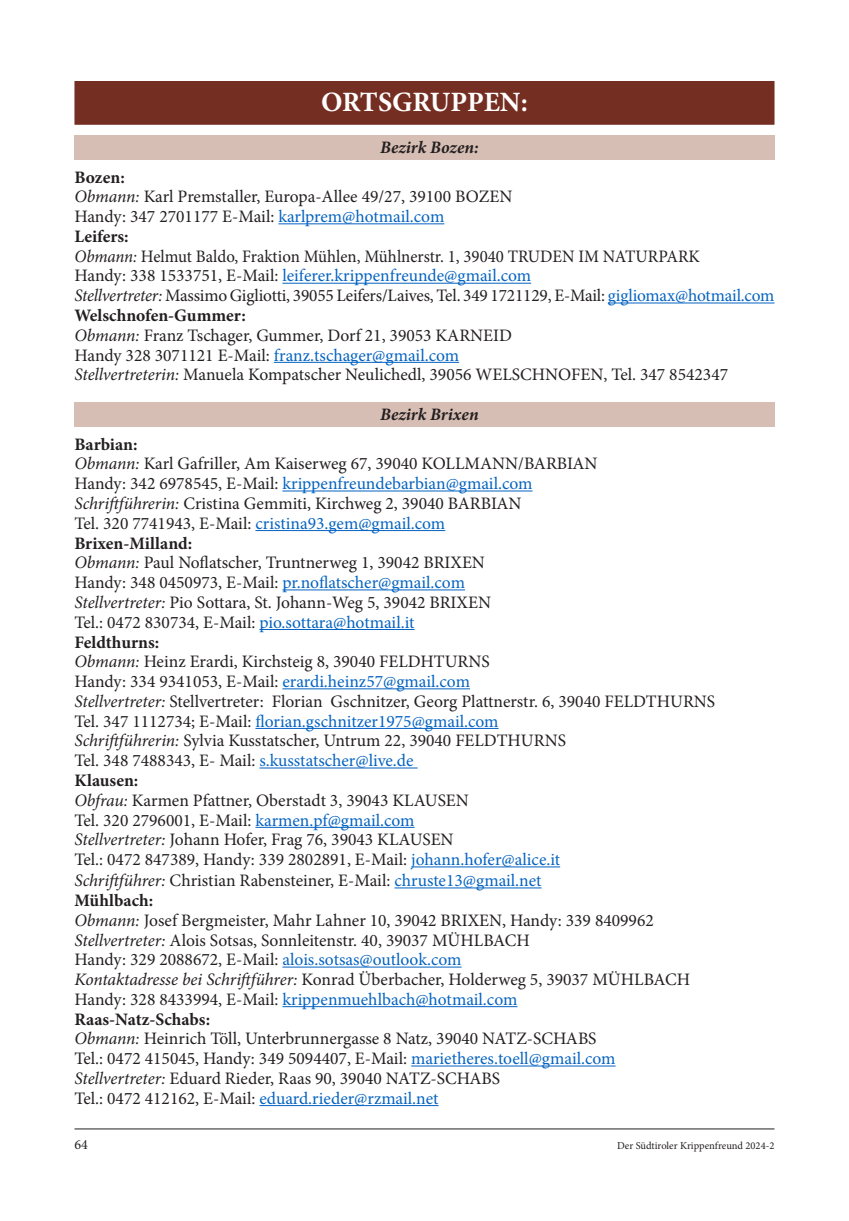
<style>
.page{position:relative;width:849px;height:1221px;background:#fff}
.page>*{position:absolute;margin:0;border:0;box-sizing:border-box;transform-origin:0 0}
.t1{font:700 28px "Minion Pro";color:#fff}
.t2{font:17.5px/19.8px "Minion Pro";color:#231f20}
.t3{font:italic 700 17.5px "Minion Pro";letter-spacing:.005em;color:#231f20}
.t4{font:14px "Minion Pro";color:#231f20}
.t5{font:10.5px "Minion Pro";color:#231f20}
.s1{font-weight:700}
.s2{font-style:italic}
.s3{color:#0563c1}
</style>
<div class="page">
<hr style="left:74px;top:1128px;width:700px;height:1px;background:#231f20">
<div style="left:74px;top:81px;width:700px;height:44px;background:#752f22"></div>
<div style="left:74px;top:135px;width:700px;height:25px;background:#d7beb4"></div>
<hr style="left:278px;top:223px;width:166px;height:1px;background:#0563c1">
<hr style="left:282px;top:283px;width:249px;height:1px;background:#0563c1">
<hr style="left:607px;top:302px;width:167px;height:1px;background:#0563c1">
<hr style="left:274px;top:362px;width:185px;height:1px;background:#0563c1">
<div style="left:74px;top:402px;width:700px;height:25px;background:#d7beb4"></div>
<hr style="left:282px;top:490px;width:250px;height:1px;background:#0563c1">
<hr style="left:255px;top:530px;width:190px;height:1px;background:#0563c1">
<hr style="left:282px;top:589px;width:183px;height:1px;background:#0563c1">
<hr style="left:259px;top:629px;width:155px;height:1px;background:#0563c1">
<hr style="left:282px;top:688px;width:188px;height:1px;background:#0563c1">
<hr style="left:255px;top:728px;width:243px;height:1px;background:#0563c1">
<hr style="left:259px;top:767px;width:158px;height:1px;background:#0563c1">
<hr style="left:255px;top:826px;width:159px;height:1px;background:#0563c1">
<hr style="left:411px;top:866px;width:149px;height:1px;background:#0563c1">
<hr style="left:394px;top:887px;width:147px;height:1px;background:#0563c1">
<hr style="left:282px;top:966px;width:179px;height:1px;background:#0563c1">
<hr style="left:282px;top:1006px;width:235px;height:1px;background:#0563c1">
<hr style="left:411px;top:1065px;width:204px;height:1px;background:#0563c1">
<hr style="left:259px;top:1105px;width:179px;height:1px;background:#0563c1">
<h1 class="t1" style="left:321px;top:82px;width:208px">ORTSGRUPPEN:</h1>
<p class="t3" style="left:380px;top:135px;width:100px">Bezirk Bozen:</p>
<p class="t2" style="left:74px;top:167px;width:701px"><span class="s1">Bozen:<br></span><span class="s2">Obmann:</span> Karl Premstaller, Europa-Allee 49/27, 39100 BOZEN<br>Handy: 347 2701177 E-Mail: <span class="s3">karlprem@hotmail.com<br></span><span class="s1">Leifers:<br></span><span class="s2">Obmann:</span> Helmut Baldo, Fraktion Mühlen, Mühlnerstr. 1, 39040 TRUDEN IM NATURPARK<br>Handy: 338 1533751, E-Mail: <span class="s3">leiferer.krippenfreunde@gmail.com<br></span><span class="s2">Stellvertreter:</span> Massimo Gigliotti, 39055 Leifers/Laives, Tel. 349 1721129, E-Mail: <span class="s3">gigliomax@hotmail.com </span><span class="s1">Welschnofen-Gummer:<br></span><span class="s2">Obmann:</span> Franz Tschager, Gummer, Dorf 21, 39053 KARNEID<br>Handy 328 3071121 E-Mail: <span class="s3">franz.tschager@gmail.com<br></span><span class="s2">Stellvertreterin:</span> Manuela Kompatscher Neulichedl, 39056 WELSCHNOFEN, Tel. 347 8542347</p>
<p class="t3" style="left:380px;top:402px;width:100px">Bezirk Brixen</p>
<p class="t2" style="left:74px;top:434px;width:642px"><span class="s1">Barbian:<br></span><span class="s2">Obmann:</span> Karl Gafriller, Am Kaiserweg 67, 39040 KOLLMANN/BARBIAN<br>Handy: 342 6978545, E-Mail: <span class="s3">krippenfreundebarbian@gmail.com<br></span><span class="s2">Schriftführerin:</span> Cristina Gemmiti, Kirchweg 2, 39040 BARBIAN<br>Tel. 320 7741943, E-Mail: <span class="s3">cristina93.gem@gmail.com<br></span><span class="s1">Brixen-Milland:<br></span><span class="s2">Obmann:</span> Paul Noflatscher, Truntnerweg 1, 39042 BRIXEN<br>Handy: 348 0450973, E-Mail: <span class="s3">pr.noflatscher@gmail.com<br></span><span class="s2">Stellvertreter:</span> Pio Sottara, St. Johann-Weg 5, 39042 BRIXEN<br>Tel.: 0472 830734, E-Mail: <span class="s3">pio.sottara@hotmail.it<br></span><span class="s1">Feldthurns:<br></span><span class="s2">Obmann:</span> Heinz Erardi, Kirchsteig 8, 39040 FELDHTURNS<br>Handy: 334 9341053, E-Mail: <span class="s3">erardi.heinz57@gmail.com<br></span><span class="s2">Stellvertreter:</span> Stellvertreter: Florian Gschnitzer, Georg Plattnerstr. 6, 39040 FELDTHURNS Tel. 347 1112734; E-Mail: <span class="s3">florian.gschnitzer1975@gmail.com<br></span><span class="s2">Schriftführerin:</span> Sylvia Kusstatscher, Untrum 22, 39040 FELDTHURNS<br>Tel. 348 7488343, E- Mail: <span class="s3">s.kusstatscher@live.de<br></span><span class="s1">Klausen:<br></span><span class="s2">Obfrau:</span> Karmen Pfattner, Oberstadt 3, 39043 KLAUSEN<br>Tel. 320 2796001, E-Mail: <span class="s3">karmen.pf@gmail.com<br></span><span class="s2">Stellvertreter:</span> Johann Hofer, Frag 76, 39043 KLAUSEN<br>Tel.: 0472 847389, Handy: 339 2802891, E-Mail: <span class="s3">johann.hofer@alice.it<br></span><span class="s2">Schriftführer:</span> Christian Rabensteiner, E-Mail: <span class="s3">chruste13@gmail.net<br></span><span class="s1">Mühlbach:<br></span><span class="s2">Obmann:</span> Josef Bergmeister, Mahr Lahner 10, 39042 BRIXEN, Handy: 339 8409962<br><span class="s2">Stellvertreter:</span> Alois Sotsas, Sonnleitenstr. 40, 39037 MÜHLBACH<br>Handy: 329 2088672, E-Mail: <span class="s3">alois.sotsas@outlook.com<br></span><span class="s2">Kontaktadresse bei Schriftführer:</span> Konrad Überbacher, Holderweg 5, 39037 MÜHLBACH Handy: 328 8433994, E-Mail: <span class="s3">krippenmuehlbach@hotmail.com<br></span><span class="s1">Raas-Natz-Schabs:<br></span><span class="s2">Obmann:</span> Heinrich Töll, Unterbrunnergasse 8 Natz, 39040 NATZ-SCHABS<br>Tel.: 0472 415045, Handy: 349 5094407, E-Mail: <span class="s3">marietheres.toell@gmail.com<br></span><span class="s2">Stellvertreter:</span> Eduard Rieder, Raas 90, 39040 NATZ-SCHABS<br>Tel.: 0472 412162, E-Mail: <span class="s3">eduard.rieder@rzmail.net</span></p>
<p class="t4" style="left:74px;top:1135px;width:15px">64</p>
<p class="t5" style="left:617px;top:1138px;width:159px">Der Südtiroler Krippenfreund 2024-2</p>
</div>
